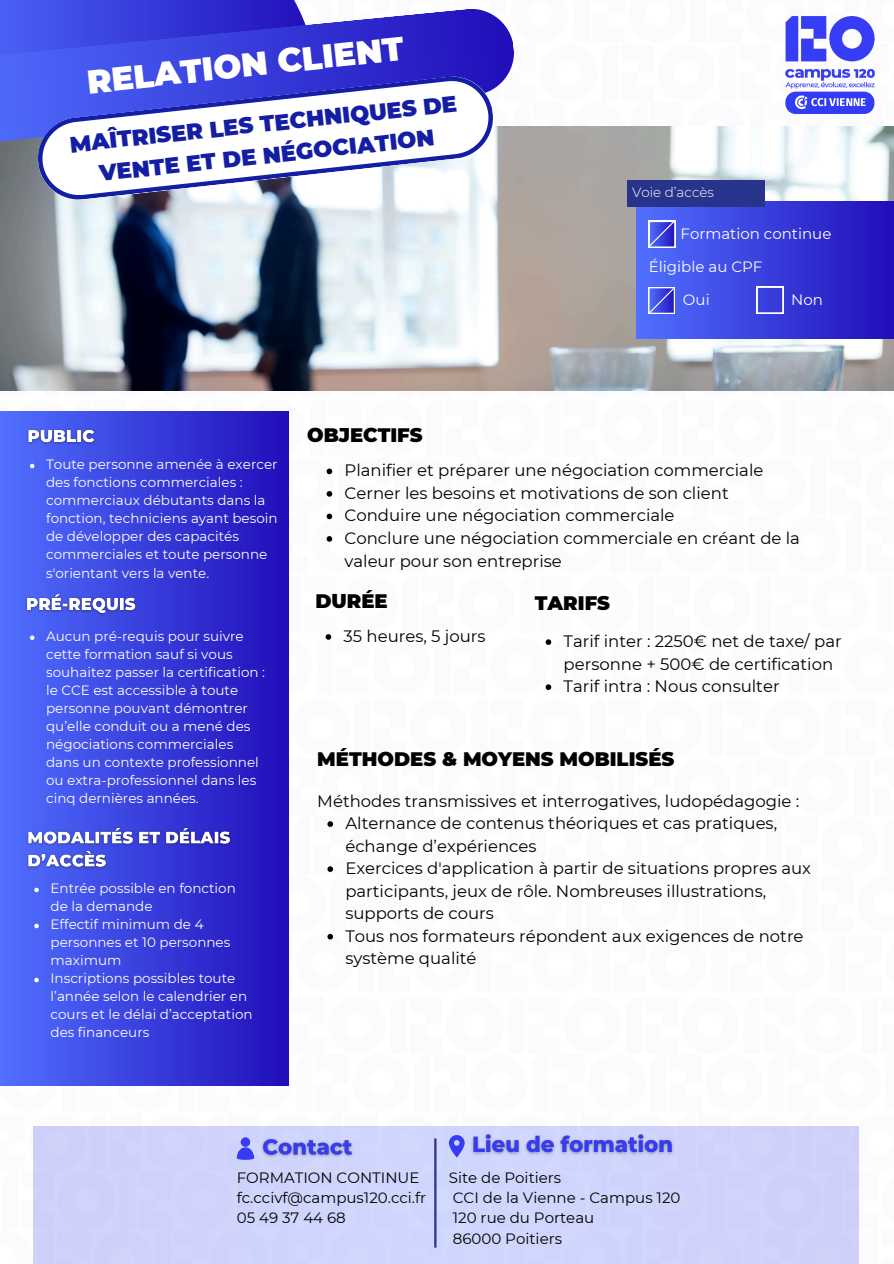
<style>
.page{position:relative;width:894px;height:1264px;background:#fff}
.page>*{position:absolute;margin:0;border:0;box-sizing:border-box;transform-origin:0 0}
.t1{font:900 33px "Montserrat";color:#fff}
.t2{font:900 22.5px/31.5px "Montserrat";color:#141ea5;text-align:center}
.t3{font:900 19.5px "Montserrat";color:#000}
.t4{font:16.5px/22.5px "Montserrat";color:#000}
.t5{font:15px/20.2px "Montserrat";color:#000}
.t6{font:15px "Montserrat";color:#fff}
.t7{font:13.5px/18px "Montserrat";color:#fff}
.t8{font:300 13.5px "Montserrat";color:#fff}
</style>
<div class="page">
<img style="left:785px;top:16px;width:90px;height:98px">
<svg style="left:0;top:0;width:298px;height:7px;background:#373bd8"></svg>
<img style="left:0;top:127px;width:893px;height:263px">
<svg style="left:0;top:7px;width:516px;height:136px;background:#484bdb"></svg>
<svg style="left:37px;top:76px;width:456px;height:124px"></svg>
<svg style="left:326px;top:468px;width:6px;height:6px"></svg>
<svg style="left:326px;top:491px;width:6px;height:5px"></svg>
<svg style="left:326px;top:513px;width:6px;height:6px"></svg>
<svg style="left:326px;top:536px;width:6px;height:5px"></svg>
<svg style="left:325px;top:634px;width:6px;height:5px"></svg>
<svg style="left:545px;top:639px;width:6px;height:6px"></svg>
<svg style="left:545px;top:684px;width:6px;height:6px"></svg>
<div style="left:0;top:411px;width:289px;height:674px;background:linear-gradient(to right,#5170ff,#200eb9)"></div>
<img style="left:22px;top:424px;width:77px;height:25px">
<img style="left:22px;top:589px;width:120px;height:30px">
<img style="left:22px;top:822px;width:213px;height:51px">
<svg style="left:30px;top:635px;width:4px;height:5px"></svg>
<svg style="left:34px;top:887px;width:5px;height:5px"></svg>
<svg style="left:34px;top:923px;width:5px;height:5px"></svg>
<svg style="left:34px;top:977px;width:5px;height:5px"></svg>
<svg style="left:30px;top:464px;width:4px;height:4px"></svg>
<div style="left:636px;top:201px;width:257px;height:137px;background:linear-gradient(to right,#5271ff,#210fb9)"></div>
<div style="left:627px;top:180px;width:137px;height:27px;background:#28348b"></div>
<svg style="left:756px;top:287px;width:27px;height:26px"></svg>
<svg style="left:646px;top:286px;width:30px;height:29px"></svg>
<svg style="left:646px;top:219px;width:30px;height:30px"></svg>
<svg style="left:327px;top:821px;width:6px;height:5px"></svg>
<svg style="left:327px;top:866px;width:6px;height:6px"></svg>
<svg style="left:327px;top:933px;width:6px;height:6px"></svg>
<div style="left:34px;top:1126px;width:824px;height:137px;background:#cfd3fb"></div>
<hr style="left:434px;top:1138px;width:2px;height:109px;background:#28348b">
<svg style="left:237px;top:1137px;width:17px;height:22px"></svg>
<svg style="left:449px;top:1135px;width:15px;height:22px"></svg>
<img style="left:261px;top:1138px;width:92px;height:19px">
<img style="left:472px;top:1134px;width:202px;height:21px">
<h6 class="t1" style="left:85px;top:61px;width:320px;rotate:-6deg">RELATION CLIENT</h6>
<h6 class="t2" style="left:68px;top:128px;width:390px;rotate:-6deg">MAÎTRISER LES TECHNIQUES DE<br>VENTE ET DE NÉGOCIATION</h6>
<h6 class="t3" style="left:307px;top:423px;width:117px">OBJECTIFS</h6>
<h6 class="t8" style="left:632px;top:184px;width:83px">Voie d’accès</h6>
<h6 class="t6" style="left:680px;top:224px;width:152px">Formation continue</h6>
<h4 class="t6" style="left:648px;top:257px;width:115px">Éligible au CPF</h4>
<h4 class="t6" style="left:682px;top:290px;width:28px">Oui</h4>
<h6 class="t6" style="left:791px;top:290px;width:33px">Non</h6>
<h4 class="t7" style="left:46px;top:455px;width:233px">Toute personne amenée à exercer des fonctions commerciales : commerciaux débutants dans la fonction, techniciens ayant besoin de développer des capacités commerciales et toute personne s'orientant vers la vente.</h4>
<p class="t7" style="left:46px;top:627px;width:220px">Aucun pré-requis pour suivre cette formation sauf si vous souhaitez passer la certification : le CCE est accessible à toute personne pouvant démontrer qu’elle conduit ou a mené des négociations commerciales dans un contexte professionnel ou extra-professionnel dans les cinq dernières années.</p>
<p class="t7" style="left:50px;top:879px;width:187px">Entrée possible en fonction de la demande</p>
<p class="t7" style="left:50px;top:915px;width:181px">Effectif minimum de 4 personnes et 10 personnes maximum</p>
<p class="t7" style="left:50px;top:969px;width:203px">Inscriptions possibles toute l’année selon le calendrier en cours et le délai d’acceptation des financeurs</p>
<p class="t4" style="left:344px;top:459px;width:420px">Planifier et préparer une négociation commerciale</p>
<h2 class="t4" style="left:344px;top:482px;width:385px">Cerner les besoins et motivations de son client</h2>
<p class="t4" style="left:344px;top:504px;width:331px">Conduire une négociation commerciale</p>
<p class="t4" style="left:344px;top:527px;width:457px">Conclure une négociation commerciale en créant de la valeur pour son entreprise</p>
<h6 class="t3" style="left:315px;top:588px;width:74px">DURÉE</h6>
<p class="t4" style="left:343px;top:625px;width:143px">35 heures, 5 jours</p>
<h6 class="t3" style="left:534px;top:591px;width:77px">TARIFS</h6>
<h6 class="t4" style="left:563px;top:630px;width:279px">Tarif inter : 2250€ net de taxe/ par personne + 500€ de certification</h6>
<p class="t4" style="left:563px;top:675px;width:217px">Tarif intra : Nous consulter</p>
<h6 class="t3" style="left:317px;top:747px;width:358px">MÉTHODES &amp; MOYENS MOBILISÉS</h6>
<h6 class="t4" style="left:317px;top:789px;width:483px">Méthodes transmissives et interrogatives, ludopédagogie :</h6>
<h4 class="t4" style="left:345px;top:812px;width:433px">Alternance de contenus théoriques et cas pratiques, échange d’expériences</h4>
<h6 class="t4" style="left:345px;top:857px;width:467px">Exercices d'application à partir de situations propres aux participants, jeux de rôle. Nombreuses illustrations, supports de cours</h6>
<h6 class="t4" style="left:345px;top:924px;width:459px">Tous nos formateurs répondent aux exigences de notre système qualité</h6>
<h6 class="t5" style="left:237px;top:1167px;width:191px">FORMATION CONTINUE fc.ccivf@campus120.cci.fr<br>05 49 37 44 68</h6>
<h6 class="t5" style="left:449px;top:1167px;width:233px">Site de Poitiers<br>CCI de la Vienne - Campus 120<br>120 rue du Porteau</h6>
<p class="t5" style="left:452px;top:1227px;width:111px">86000 Poitiers</p>
</div>
